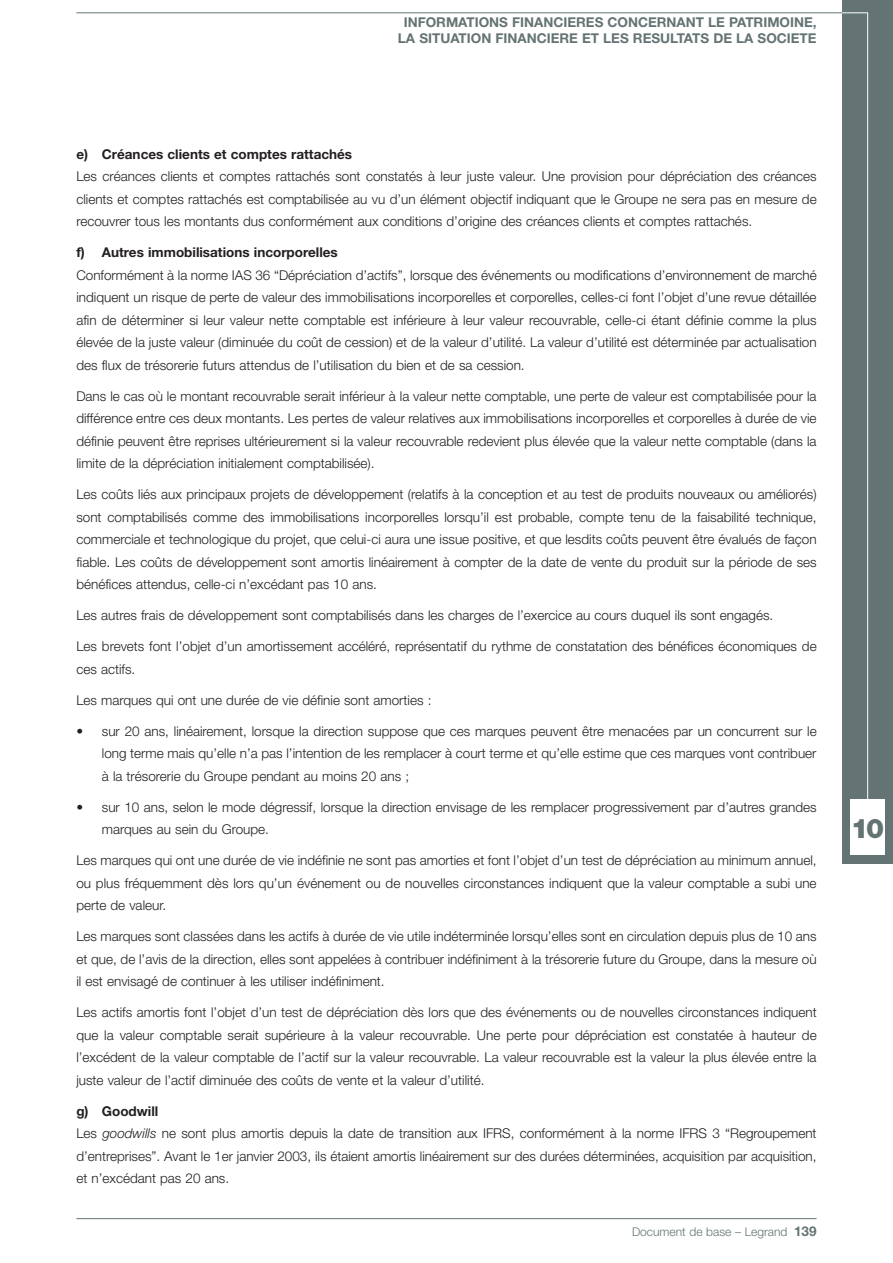
<style>
.page{position:relative;width:893px;height:1263px;background:#fff}
.page>*{position:absolute;margin:0;border:0;box-sizing:border-box;transform-origin:0 0}
.t1{font:900 27px "Helvetica Neue LT";color:#647373}
.t2{font:300 13.5px/22.5px "Helvetica Neue LT";color:#231f20;text-align:justify}
.t3{font:700 13.5px/16.2px "Helvetica Neue LT";color:#647373;text-align:center}
.t4{font:700 13.5px "Helvetica Neue LT";color:#231f20}
.t5{font:300 12px "Helvetica Neue LT";color:#647373}
.s1{font-weight:700}
.s2{font-style:italic}
.s3{font-weight:700;font-size:13.5px}
</style>
<div class="page">
<hr style="left:76px;top:12px;width:766px;height:1px;background:#647373">
<hr style="left:76px;top:1218px;width:740px;height:1px;background:#647373">
<div style="left:842px;top:0;width:50px;height:863px;background:#647373"></div>
<hr style="left:867px;top:13px;width:1px;height:791px;background:#fff">
<div style="left:850px;top:799px;width:34px;height:56px;background:#fff"></div>
<svg style="left:842px;top:12px;width:26px;height:1px"></svg>
<p class="t3" style="left:398px;top:15px;width:420px">INFORMATIONS FINANCIERES CONCERNANT LE PATRIMOINE,<br>LA SITUATION FINANCIERE ET LES RESULTATS DE LA SOCIETE</p>
<p class="t4" style="left:76px;top:149px;width:277px">e) Créances clients et comptes rattachés</p>
<p class="t2" style="left:76px;top:166px;width:741px">Les créances clients et comptes rattachés sont constatés à leur juste valeur. Une provision pour dépréciation des créances clients et comptes rattachés est comptabilisée au vu d’un élément objectif indiquant que le Groupe ne sera pas en mesure de recouvrer tous les montants dus conformément aux conditions d’origine des créances clients et comptes rattachés.</p>
<p class="t4" style="left:76px;top:247px;width:263px">f) Autres immobilisations incorporelles</p>
<p class="t2" style="left:76px;top:265px;width:741px">Conformément à la norme IAS 36 “Dépréciation d’actifs”, lorsque des événements ou modifications d’environnement de marché indiquent un risque de perte de valeur des immobilisations incorporelles et corporelles, celles-ci font l’objet d’une revue détaillée afin de déterminer si leur valeur nette comptable est inférieure à leur valeur recouvrable, celle-ci étant définie comme la plus élevée de la juste valeur (diminuée du coût de cession) et de la valeur d’utilité. La valeur d’utilité est déterminée par actualisation des flux de trésorerie futurs attendus de l’utilisation du bien et de sa cession.</p>
<p class="t2" style="left:76px;top:386px;width:741px">Dans le cas où le montant recouvrable serait inférieur à la valeur nette comptable, une perte de valeur est comptabilisée pour la différence entre ces deux montants. Les pertes de valeur relatives aux immobilisations incorporelles et corporelles à durée de vie définie peuvent être reprises ultérieurement si la valeur recouvrable redevient plus élevée que la valeur nette comptable (dans la limite de la dépréciation initialement comptabilisée).</p>
<p class="t2" style="left:76px;top:484px;width:741px">Les coûts liés aux principaux projets de développement (relatifs à la conception et au test de produits nouveaux ou améliorés) sont comptabilisés comme des immobilisations incorporelles lorsqu’il est probable, compte tenu de la faisabilité technique, commerciale et technologique du projet, que celui-ci aura une issue positive, et que lesdits coûts peuvent être évalués de façon fiable. Les coûts de développement sont amortis linéairement à compter de la date de vente du produit sur la période de ses bénéfices attendus, celle-ci n’excédant pas 10 ans.</p>
<p class="t2" style="left:76px;top:605px;width:698px">Les autres frais de développement sont comptabilisés dans les charges de l’exercice au cours duquel ils sont engagés.</p>
<p class="t2" style="left:76px;top:636px;width:741px">Les brevets font l’objet d’un amortissement accéléré, représentatif du rythme de constatation des bénéfices économiques de ces actifs.</p>
<p class="t2" style="left:76px;top:690px;width:356px">Les marques qui ont une durée de vie définie sont amorties :</p>
<p class="t2" style="left:102px;top:721px;width:716px;text-indent:-26px">• sur 20 ans, linéairement, lorsque la direction suppose que ces marques peuvent être menacées par un concurrent sur le long terme mais qu’elle n’a pas l’intention de les remplacer à court terme et qu’elle estime que ces marques vont contribuer à la trésorerie du Groupe pendant au moins 20 ans ;</p>
<p class="t2" style="left:102px;top:797px;width:716px;text-indent:-26px">• sur 10 ans, selon le mode dégressif, lorsque la direction envisage de les remplacer progressivement par d’autres grandes marques au sein du Groupe.</p>
<p class="t2" style="left:76px;top:850px;width:741px">Les marques qui ont une durée de vie indéfinie ne sont pas amorties et font l’objet d’un test de dépréciation au minimum annuel, ou plus fréquemment dès lors qu’un événement ou de nouvelles circonstances indiquent que la valeur comptable a subi une perte de valeur.</p>
<p class="t2" style="left:76px;top:926px;width:741px">Les marques sont classées dans les actifs à durée de vie utile indéterminée lorsqu’elles sont en circulation depuis plus de 10 ans et que, de l’avis de la direction, elles sont appelées à contribuer indéfiniment à la trésorerie future du Groupe, dans la mesure où il est envisagé de continuer à les utiliser indéfiniment.</p>
<p class="t2" style="left:76px;top:1002px;width:741px">Les actifs amortis font l’objet d’un test de dépréciation dès lors que des événements ou de nouvelles circonstances indiquent que la valeur comptable serait supérieure à la valeur recouvrable. Une perte pour dépréciation est constatée à hauteur de l’excédent de la valeur comptable de l’actif sur la valeur recouvrable. La valeur recouvrable est la valeur la plus élevée entre la juste valeur de l’actif diminuée des coûts de vente et la valeur d’utilité.</p>
<p class="t2" style="left:76px;top:1101px;width:741px;text-align:left"><span class="s1">g) Goodwill<br></span>Les <span class="s2">goodwills</span> ne sont plus amortis depuis la date de transition aux IFRS, conformément à la norme IFRS 3 “Regroupement d’entreprises”. Avant le 1er janvier 2003, ils étaient amortis linéairement sur des durées déterminées, acquisition par acquisition, et n’excédant pas 20 ans.</p>
<p class="t5" style="left:632px;top:1227px;width:186px">Document de base – Legrand <span class="s3">139</span></p>
<h1 class="t1" style="left:851px;top:818px;width:35px">10</h1>
</div>
